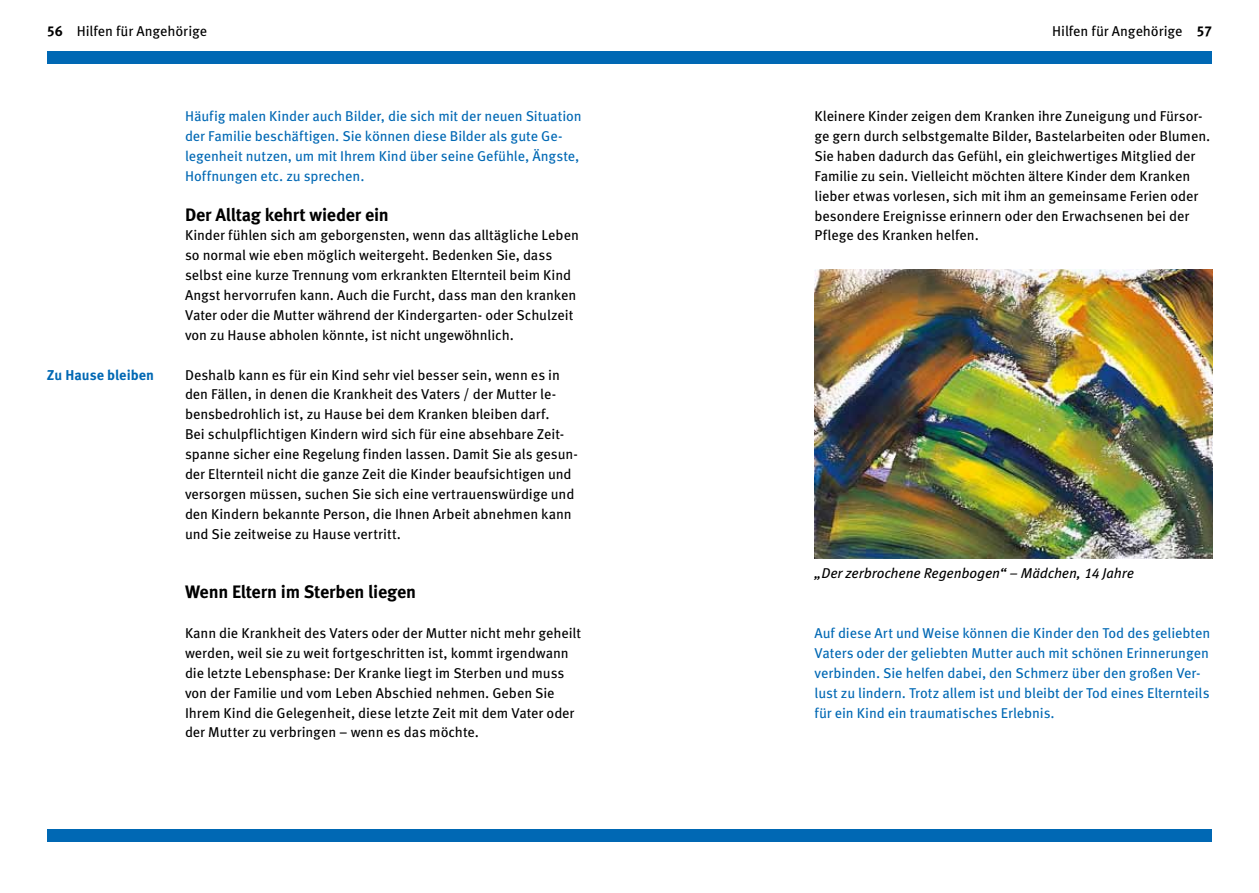
<style>
.page{position:relative;width:1259px;height:893px;background:#fff}
.page>*{position:absolute;margin:0;border:0;box-sizing:border-box;transform-origin:0 0}
.t1{font:700 18px "Meta Pro";letter-spacing:-.01em;color:#000}
.t2{font:14.25px/20px "Meta Pro";letter-spacing:-.005em;color:#000}
.t3{font:14.25px/20px "Meta Pro";letter-spacing:-.005em;color:#0068b4}
.t4{font:italic 14.25px "Meta Pro";letter-spacing:-.01em;color:#000}
.t5{font:700 14.25px "Meta Pro";color:#0068b4}
.s1{font-weight:700}
</style>
<div class="page">
<div style="left:47px;top:51px;width:582px;height:13px;background:#0068b4"></div>
<div style="left:47px;top:829px;width:582px;height:13px;background:#0068b4"></div>
<div style="left:629px;top:51px;width:583px;height:13px;background:#0068b4"></div>
<div style="left:629px;top:829px;width:583px;height:13px;background:#0068b4"></div>
<img style="left:814px;top:270px;width:398px;height:288px">
<p class="t2" style="left:47px;top:20px;width:162px"><span class="s1">56</span> Hilfen für Angehörige</p>
<p class="t2" style="left:1052px;top:20px;width:161px">Hilfen für Angehörige <span class="s1">57</span></p>
<p class="t5" style="left:47px;top:363px;width:109px">Zu Hause bleiben</p>
<p class="t3" style="left:185px;top:105px;width:398px">Häufig malen Kinder auch Bilder, die sich mit der neuen Situation der Familie beschäftigen. Sie können diese Bilder als gute Ge&shy;legenheit nutzen, um mit Ihrem Kind über seine Gefühle, Ängste, Hoffnungen etc. zu sprechen.</p>
<p class="t1" style="left:185px;top:200px;width:205px">Der Alltag kehrt wieder ein</p>
<p class="t2" style="left:185px;top:225px;width:395px">Kinder fühlen sich am geborgensten, wenn das alltägliche Leben so normal wie eben möglich weitergeht. Bedenken Sie, dass selbst eine kurze Trennung vom erkrankten Elternteil beim Kind Angst hervorrufen kann. Auch die Furcht, dass man den kranken Vater oder die Mutter während der Kindergarten- oder Schulzeit von zu Hause abholen könnte, ist nicht ungewöhnlich.</p>
<p class="t2" style="left:185px;top:364px;width:394px">Deshalb kann es für ein Kind sehr viel besser sein, wenn es in den Fällen, in denen die Krankheit des Vaters / der Mutter le&shy;bensbedrohlich ist, zu Hause bei dem Kranken bleiben darf.<br>Bei schulpflichtigen Kindern wird sich für eine absehbare Zeit&shy;spanne sicher eine Regelung finden lassen. Damit Sie als gesun&shy;der Elternteil nicht die ganze Zeit die Kinder beaufsichtigen und versorgen müssen, suchen Sie sich eine vertrauenswürdige und den Kindern bekannte Person, die Ihnen Arbeit abnehmen kann und Sie zeitweise zu Hause vertritt.</p>
<p class="t1" style="left:185px;top:578px;width:233px">Wenn Eltern im Sterben liegen</p>
<p class="t2" style="left:185px;top:622px;width:397px">Kann die Krankheit des Vaters oder der Mutter nicht mehr geheilt werden, weil sie zu weit fortgeschritten ist, kommt irgendwann die letzte Lebensphase: Der Kranke liegt im Sterben und muss von der Familie und vom Leben Abschied nehmen. Geben Sie Ihrem Kind die Gelegenheit, diese letzte Zeit mit dem Vater oder der Mutter zu verbringen – wenn es das möchte.</p>
<p class="t2" style="left:814px;top:105px;width:397px">Kleinere Kinder zeigen dem Kranken ihre Zuneigung und Fürsor&shy;ge gern durch selbstgemalte Bilder, Bastelarbeiten oder Blumen.<br>Sie haben dadurch das Gefühl, ein gleichwertiges Mitglied der Familie zu sein. Vielleicht möchten ältere Kinder dem Kranken lieber etwas vorlesen, sich mit ihm an gemeinsame Ferien oder besondere Ereignisse erinnern oder den Erwachsenen bei der Pflege des Kranken helfen.</p>
<p class="t4" style="left:814px;top:563px;width:321px">„Der zerbrochene Regenbogen“ – Mädchen, 14 Jahre</p>
<p class="t3" style="left:814px;top:622px;width:397px">Auf diese Art und Weise können die Kinder den Tod des geliebten Vaters oder der geliebten Mutter auch mit schönen Erinnerungen verbinden. Sie helfen dabei, den Schmerz über den großen Ver&shy;lust zu lindern. Trotz allem ist und bleibt der Tod eines Elternteils für ein Kind ein traumatisches Erlebnis.</p>
</div>
